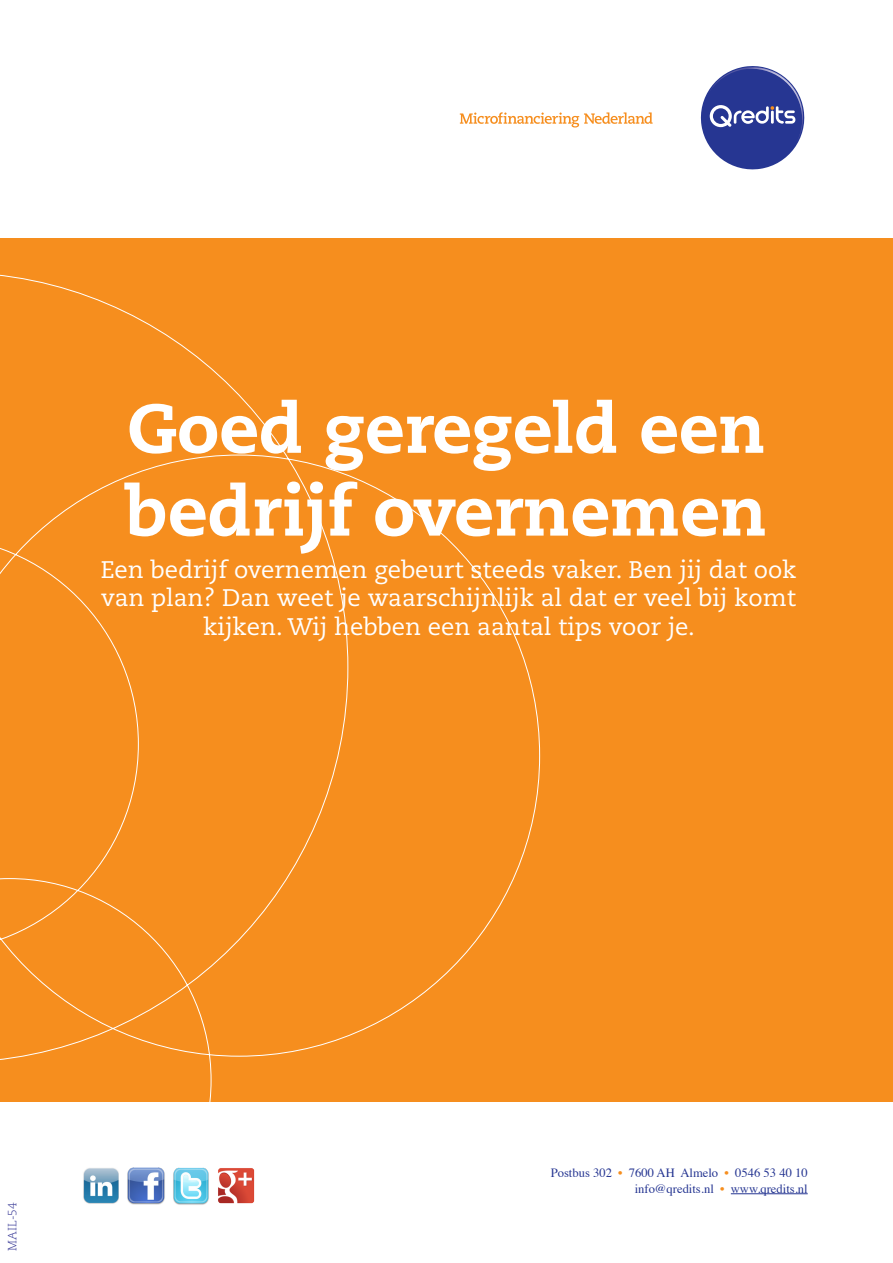
<style>
.page{position:relative;width:893px;height:1263px;background:#fff}
.page>*{position:absolute;margin:0;border:0;box-sizing:border-box;transform-origin:0 0}
.t1{font:800 69px/82.8px "Caecilia LT Std";color:#fff}
.t2{font:24px/28.5px "Caecilia LT Std";color:#fff;text-align:center}
.t3{font:12.6px/15.3px "Times";color:#263692;text-align:right}
.t4{font:300 12px "Caecilia LT Std";color:#3e3f99}
.s1{color:#f68e1e}
</style>
<div class="page">
<div style="left:0;top:238px;width:893px;height:863px;background:#f68e1e"></div>
<svg style="left:0;top:274px;width:540px;height:827px"></svg>
<hr style="left:731px;top:1193px;width:77px;height:1px;background:#263692">
<svg style="left:460px;top:112px;width:193px;height:15px"></svg>
<svg style="left:700px;top:66px;width:105px;height:104px"></svg>
<img style="left:83px;top:1168px;width:36px;height:36px">
<img style="left:127px;top:1167px;width:38px;height:38px">
<img style="left:173px;top:1167px;width:36px;height:38px">
<img style="left:218px;top:1168px;width:37px;height:36px">
<h1 class="t1" style="left:126px;top:387px;width:643px">Goed geregeld een bedrijf overnemen</h1>
<p class="t2" style="left:101px;top:555px;width:697px">Een bedrijf overnemen gebeurt steeds vaker. Ben jij dat ook van plan? Dan weet je waarschijnlijk al dat er veel bij komt kijken. Wij hebben een aantal tips voor je.</p>
<p class="t4" style="left:6px;top:1250px;width:50px;rotate:-90deg">MAIL-54</p>
<p class="t3" style="left:551px;top:1164px;width:259px">Postbus 302 <span class="s1">•</span> 7600 AH Almelo <span class="s1">•</span> 0546 53 40 10 info@qredits.nl <span class="s1">•</span> www.qredits.nl</p>
</div>
